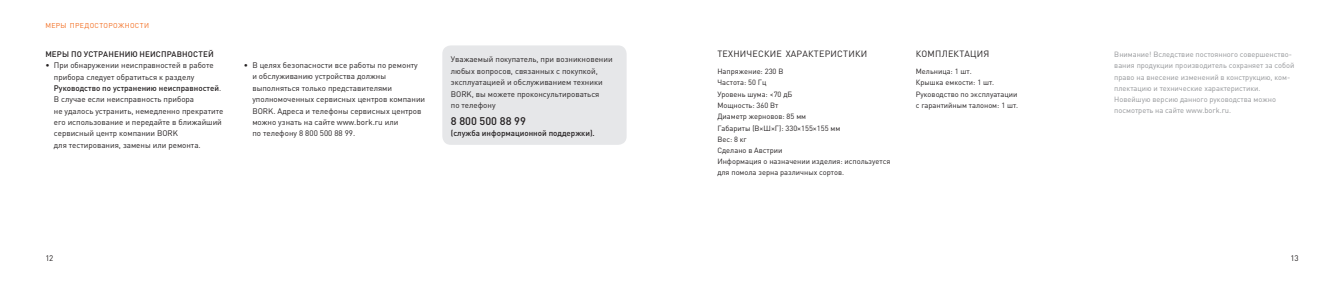
<style>
.page{position:relative;width:1344px;height:284px;background:#fff}
.page>*{position:absolute;margin:0;border:0;box-sizing:border-box;transform-origin:0 0}
.t1{font:500 11px "DIN Pro";color:#231f20}
.t2{font:9px "DIN Pro";letter-spacing:.025em;color:#231f20}
.t3{font:8px/11.3px "DIN Pro";color:#231f20}
.t4{font:500 8px "DIN Pro";color:#231f20}
.t5{font:7.5px/11.3px "DIN Pro";color:#231f20}
.t6{font:7.5px/11.2px "DIN Pro";color:#939598}
.t7{font:7px "DIN Pro";color:#f36e21}
.s1{font-weight:500}
</style>
<div class="page">
<div style="left:442px;top:45px;width:184px;height:100px;background:#e6e7e9;border-radius:9px"></div>
<p class="t7" style="left:45px;top:21px;width:12px">Меры</p>
<p class="t7" style="left:70px;top:21px;width:6px">предосторожности</p>
<p class="t4" style="left:45px;top:48px;width:170px">МЕРЫ ПО УСТРАНЕНИЮ НЕИСПРАВНОСТЕЙ</p>
<p class="t3" style="left:54px;top:59px;width:171px;text-indent:-9px">• При обнаружении неисправностей в работе прибора следует обратиться к разделу <span class="s1">Руководство по устранению неисправностей</span>.<br>В случае если неисправность прибора<br>не удалось устранить, немедленно прекратите его использование и передайте в ближайший сервисный центр компании BORK<br>для тестирования, замены или ремонта.</p>
<p class="t3" style="left:252px;top:59px;width:174px;text-indent:-9px">• В целях безопасности все работы по ремонту<br>и обслуживанию устройства должны выполняться только представителями уполномоченных сервисных центров компании BORK. Адреса и телефоны сервисных центров можно узнать на сайте www.bork.ru или<br>по телефону 8 800 500 88 99.</p>
<p class="t3" style="left:451px;top:53px;width:163px">Уважаемый покупатель, при возникновении любых вопросов, связанных с покупкой, эксплуатацией и обслуживанием техники BORK, вы можете проконсультироваться<br>по телефону</p>
<h1 class="t1" style="left:451px;top:113px;width:77px">8 800 500 88 99</h1>
<p class="t4" style="left:451px;top:128px;width:145px">(cлужба информационной поддержки).</p>
<p class="t2" style="left:717px;top:47px;width:151px">ТЕХНИЧЕСКИЕ ХАРАКТЕРИСТИКИ</p>
<p class="t5" style="left:717px;top:65px;width:174px">Напряжение: 230 В<br>Частота: 50 Гц<br>Уровень шума: &lt;70 дБ<br>Мощность: 360 Вт<br>Диаметр жерновов: 85 мм<br>Габариты (В×Ш×Г): 330×155×155 мм<br>Вес: 8 кг<br>Сделано в Австрии<br>Информация о назначении изделия: используется для помола зерна различных сортов.</p>
<p class="t2" style="left:916px;top:47px;width:75px">КОМПЛЕКТАЦИЯ</p>
<p class="t5" style="left:916px;top:65px;width:104px">Мельница: 1 шт.<br>Крышка емкости: 1 шт.<br>Руководство по эксплуатации с гарантийным талоном: 1 шт.</p>
<p class="t6" style="left:1114px;top:48px;width:182px">Внимание! Вследствие постоянного совершенство&shy;вания продукции производитель сохраняет за собой право на внесение изменений в конструкцию, ком&shy;плектацию и технические характеристики.<br>Новейшую версию данного руководства можно посмотреть на сайте www.bork.ru.</p>
<p class="t3" style="left:45px;top:252px;width:10px">12</p>
<p class="t3" style="left:1290px;top:252px;width:10px">13</p>
</div>
